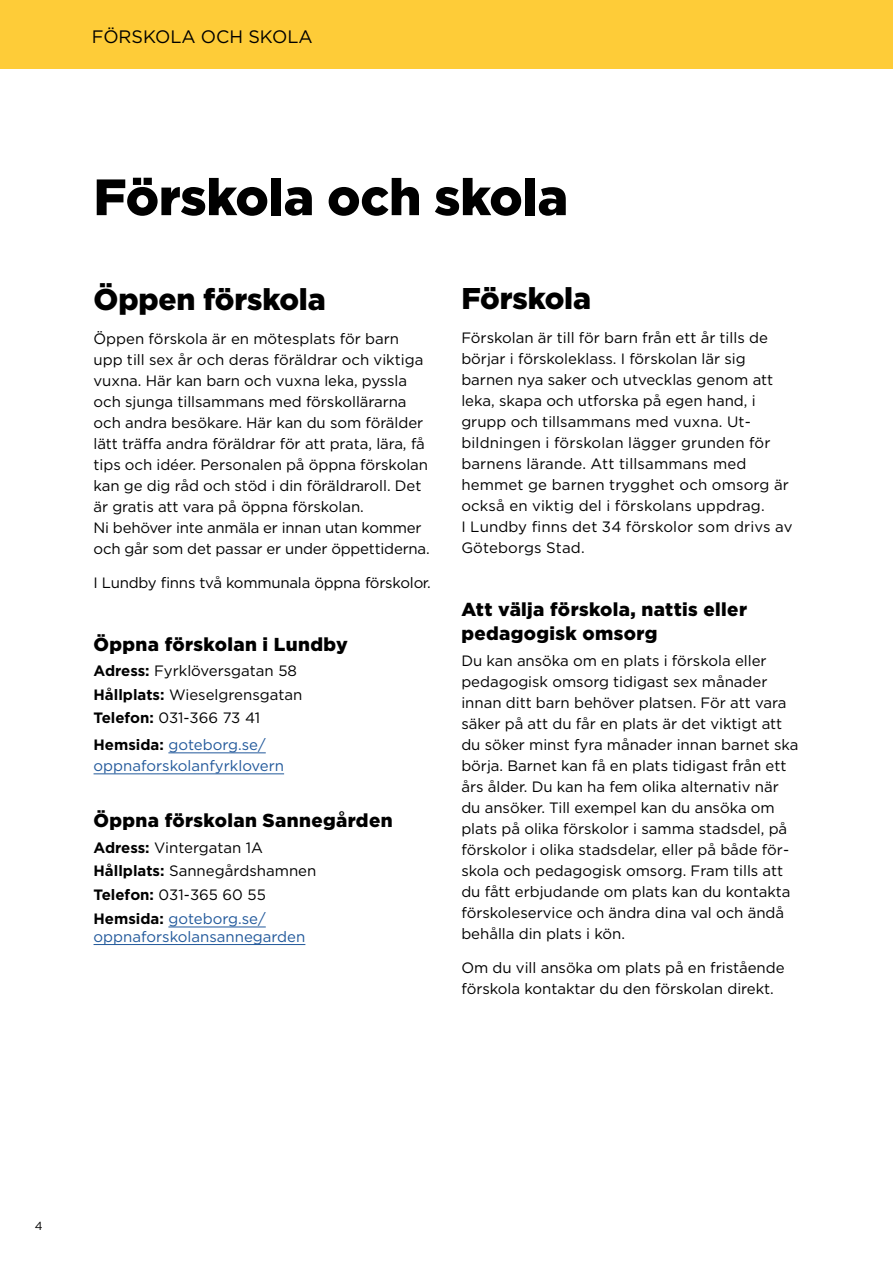
<style>
.page{position:relative;width:893px;height:1263px;background:#fff}
.page>*{position:absolute;margin:0;border:0;box-sizing:border-box;transform-origin:0 0}
.Rubrik_2{font:900 51px "Gotham";letter-spacing:-.005em;color:#000}
.Kontaktinfo{font:900 30px "Gotham";letter-spacing:-.005em;color:#000}
.Rubrik_3{font:900 30px "Gotham";letter-spacing:-.005em;color:#000}
.Kontaktinfo-2{font:900 18.75px "Gotham";letter-spacing:.02em;color:#000}
.Mellanrubrik{font:900 18.75px/24.8px "Gotham";letter-spacing:.02em;color:#000}
.Mötesplats_sidhuvud{font:18px "Gotham";color:#000}
.Brödtext{font:15px/21px "Gotham";color:#000}
.Kontaktinfo-3{font:15px/21px "Gotham";letter-spacing:-.005em;color:#000}
.Kontaktinfo-4{font:15px/21px "Gotham";color:#22599b}
.t1{font:11.7px "Gotham";color:#000}
.s1{font-weight:700}
.s2{font-weight:700;color:#000}
.s3{color:#22599b}
</style>
<div class="page">
<div style="left:0;top:0;width:893px;height:68px;background:#fecc38"></div>
<hr style="left:168px;top:752px;width:98px;height:1px;background:#22599b">
<hr style="left:94px;top:773px;width:190px;height:1px;background:#22599b">
<hr style="left:168px;top:926px;width:98px;height:1px;background:#22599b">
<hr style="left:94px;top:944px;width:211px;height:1px;background:#22599b">
<p class="Mötesplats_sidhuvud" style="left:92px;top:25px;width:222px">FÖRSKOLA OCH SKOLA</p>
<h1 class="Rubrik_2" style="left:94px;top:162px;width:476px">Förskola och skola</h1>
<p class="Kontaktinfo" style="left:94px;top:279px;width:234px">Öppen förskola</p>
<p class="Kontaktinfo-3" style="left:94px;top:328px;width:338px">Öppen förskola är en mötesplats för barn upp till sex år och deras föräldrar och viktiga vuxna. Här kan barn och vuxna leka, pyssla och sjunga tillsammans med förskollärarna och andra besökare. Här kan du som förälder lätt träffa andra föräldrar för att prata, lära, få tips och idéer. Personalen på öppna förskolan kan ge dig råd och stöd i din föräldraroll. Det är gratis att vara på öppna förskolan.<br>Ni behöver inte anmäla er innan utan kommer och går som det passar er under öppettiderna.</p>
<p class="Kontaktinfo-3" style="left:94px;top:571px;width:339px">I Lundby finns två kommunala öppna förskolor.</p>
<p class="Kontaktinfo-2" style="left:94px;top:631px;width:256px">Öppna förskolan i Lundby</p>
<p class="Kontaktinfo-3" style="left:94px;top:658px;width:210px;line-height:23.7px"><span class="s1">Adress:</span> Fyrklöversgatan 58<br><span class="s1">Hållplats:</span> Wieselgrensgatan<br><span class="s1">Telefon:</span> 031-366 73 41</p>
<p class="Kontaktinfo-4" style="left:94px;top:734px;width:192px"><span class="s2">Hemsida:</span> goteborg.se/ oppnaforskolanfyrklovern</p>
<p class="Kontaktinfo-2" style="left:94px;top:808px;width:301px">Öppna förskolan Sannegården</p>
<p class="Kontaktinfo-3" style="left:94px;top:835px;width:224px;line-height:23.9px"><span class="s1">Adress:</span> Vintergatan 1A<br><span class="s1">Hållplats:</span> Sannegårdshamnen<br><span class="s1">Telefon:</span> 031-365 60 55<br><span class="s1">Hemsida:</span> <span class="s3">goteborg.se/</span></p>
<p class="Kontaktinfo-4" style="left:94px;top:926px;width:213px">oppnaforskolansannegarden</p>
<p class="Rubrik_3" style="left:461px;top:278px;width:131px">Förskola</p>
<p class="Brödtext" style="left:461px;top:327px;width:333px">Förskolan är till för barn från ett år tills de börjar i förskoleklass. I förskolan lär sig barnen nya saker och utvecklas genom att leka, skapa och utforska på egen hand, i grupp och tillsammans med vuxna. Ut&shy;bildningen i förskolan lägger grunden för barnens lärande. Att tillsammans med hemmet ge barnen trygghet och omsorg är också en viktig del i förskolans uppdrag.<br>I Lundby finns det 34 förskolor som drivs av Göteborgs Stad.</p>
<p class="Mellanrubrik" style="left:461px;top:596px;width:287px">Att välja förskola, nattis eller pedagogisk omsorg</p>
<p class="Brödtext" style="left:461px;top:650px;width:339px">Du kan ansöka om en plats i förskola eller pedagogisk omsorg tidigast sex månader innan ditt barn behöver platsen. För att vara säker på att du får en plats är det viktigt att du söker minst fyra månader innan barnet ska börja. Barnet kan få en plats tidigast från ett års ålder. Du kan ha fem olika alternativ när du ansöker. Till exempel kan du ansöka om plats på olika förskolor i samma stadsdel, på förskolor i olika stadsdelar, eller på både för&shy;skola och pedagogisk omsorg. Fram tills att du fått erbjudande om plats kan du kontakta förskoleservice och ändra dina val och ändå behålla din plats i kön.</p>
<p class="Brödtext" style="left:461px;top:956px;width:325px">Om du vill ansöka om plats på en fristående förskola kontaktar du den förskolan direkt.</p>
<p class="t1" style="left:35px;top:1218px;width:9px">4</p>
</div>
